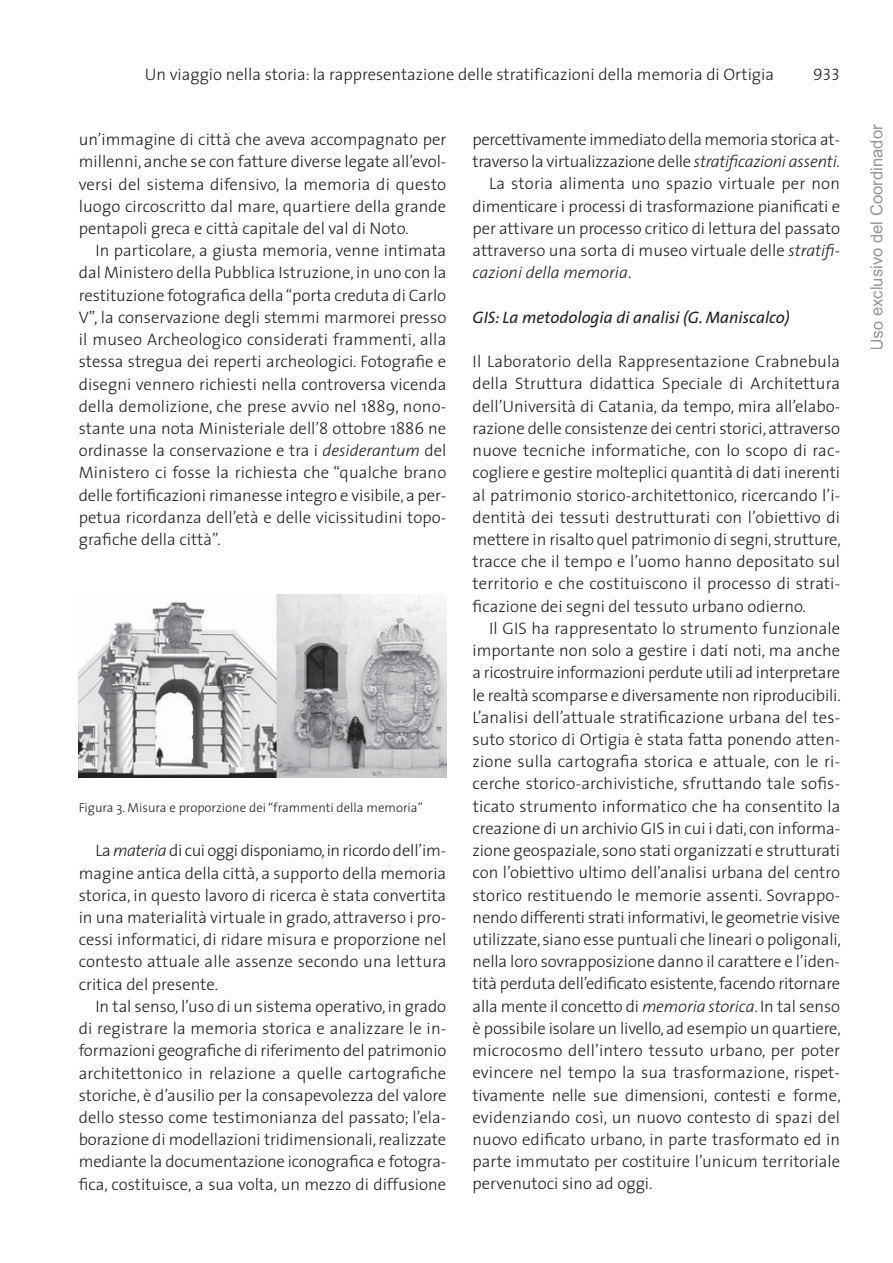
<style>
.page{position:relative;width:893px;height:1263px;background:#fff}
.page>*{position:absolute;margin:0;border:0;box-sizing:border-box;transform-origin:0 0}
.t1{font:300 16.65px/22.2px "The Sans";color:#231f20;text-align:justify}
.t2{font:300 16.65px "The Sans";letter-spacing:-.02em;color:#231f20}
.t3{font:italic 16.65px "The Sans";color:#231f20}
.t4{font:16.65px "Arial";color:#939598}
.t5{font:italic 300 16.65px "The Sans";color:#231f20}
.t6{font:16.65px "The Sans Light Caps";color:#231f20}
.t7{font:300 12.9px "The Sans";color:#231f20}
.s1{font-style:italic}
.s2{font-style:normal}
</style>
<div class="page">
<img style="left:79px;top:594px;width:367px;height:184px">
<svg style="left:871px;top:322px;width:12px;height:27px"></svg>
<p class="t1" style="left:145px;top:65px;width:631px">Un viaggio nella storia: la rappresentazione delle stratificazioni della memoria di Ortigia</p>
<p class="t6" style="left:813px;top:61px;width:28px">933</p>
<p class="t1" style="left:79px;top:130px;width:369px">un’immagine di città che aveva accompagnato per millenni, anche se con fatture diverse legate all’evol - versi del sistema difensivo, la memoria di questo luogo circoscritto dal mare, quartiere della grande pentapoli greca e città capitale del val di Noto.</p>
<p class="t1" style="left:79px;top:241px;width:369px;text-indent:17px">In particolare, a giusta memoria, venne intimata dal Ministero della Pubblica Istruzione, in uno con la restituzione fotografica della “porta creduta di Carlo V”, la conservazione degli stemmi marmorei presso il museo Archeologico considerati frammenti, alla stessa stregua dei reperti archeologici. Fotografie e disegni vennero richiesti nella controversa vicenda della demolizione, che prese avvio nel 1889, nono - stante una nota Ministeriale dell’8 ottobre 1886 ne ordinasse la conservazione e tra i <span class="s1">desiderantum</span> del Ministero ci fosse la richiesta che “qualche brano delle fortificazioni rimanesse integro e visibile, a per - petua ricordanza dell’età e delle vicissitudini topo - grafiche della città”.</p>
<p class="t7" style="left:79px;top:802px;width:345px">Figura 3. Misura e proporzione dei “frammenti della memoria”</p>
<p class="t1" style="left:79px;top:841px;width:369px;text-indent:17px">La <span class="s1">materia</span> di cui oggi disponiamo, in ricordo dell’im - magine antica della città, a supporto della memoria storica, in questo lavoro di ricerca è stata convertita in una materialità virtuale in grado, attraverso i pro - cessi informatici, di ridare misura e proporzione nel contesto attuale alle assenze secondo una let tura critica del presente.</p>
<p class="t1" style="left:79px;top:997px;width:369px;text-indent:17px">In tal senso, l’uso di un sistema operativo, in grado di registrare la memoria storica e analizzare le in - formazioni geografiche di riferimento del patrimonio architettonico in relazione a quelle cartografiche storiche, è d’ausilio per la consapevolezza del valore dello stesso come testimonianza del passato; l’ela - borazione di modellazioni tridimensionali, realizzate mediante la documentazione iconografica e fotogra - fica, costituisce, a sua volta, un mezzo di diffusione</p>
<p class="t2" style="left:472px;top:133px;width:369px">percettivamente immediato della memoria storica at -</p>
<p class="t2" style="left:472px;top:155px;width:369px">traverso la virtualizzazione delle <span class="s1">stratificazioni assenti.</span></p>
<p class="t1" style="left:489px;top:174px;width:352px">La storia alimenta uno spazio virtuale per non</p>
<p class="t1" style="left:472px;top:197px;width:369px">dimenticare i processi di trasformazione pianificati e</p>
<p class="t1" style="left:472px;top:219px;width:369px">per attivare un processo critico di lettura del passato</p>
<p class="t1" style="left:472px;top:241px;width:369px">attraverso una sorta di museo virtuale delle <span class="s1">stratifi -</span></p>
<p class="t5" style="left:472px;top:266px;width:160px">ca zioni della memoria<span class="s2">.</span></p>
<p class="t3" style="left:472px;top:311px;width:319px">GIS: La metodologia di analisi (G. Maniscalco)</p>
<p class="t1" style="left:472px;top:352px;width:370px">Il Laboratorio della Rappresentazione Crabnebula della Struttura didattica Speciale di Architettura dell’Università di Catania, da tempo, mira all’elabo - razione delle consistenze dei centri storici, attraverso nuove tecniche informatiche, con lo scopo di rac - cogliere e gestire molteplici quantità di dati inerenti al patrimonio storico-architettonico, ricercando l’i - dentità dei tessuti destrutturati con l’obiettivo di mettere in risalto quel patrimonio di segni, strutture, tracce che il tempo e l’uomo hanno depositato sul territorio e che costituiscono il processo di strati - ficazione dei segni del tessuto urbano odierno.</p>
<p class="t1" style="left:472px;top:619px;width:370px;text-indent:17px">Il GIS ha rappresentato lo strumento funzionale importante non solo a gestire i dati noti, ma anche a ricostruire informazioni perdute utili ad interpretare le realtà scomparse e diversamente non riproducibili.<br>L’analisi dell’attuale stratificazione urbana del tes - suto storico di Ortigia è stata fatta ponendo atten - zione sulla cartografia storica e attuale, con le ri - cerche storico-archivistiche, sfruttando tale sofis - ticato strumento informatico che ha consentito la creazione di un archivio GIS in cui i dati, con informa - zione geospaziale, sono stati organizzati e strutturati con l’obiettivo ultimo dell’analisi urbana del centro storico restituendo le memorie assenti. Sovrap po - nendo differenti strati informativi, le geometrie visi ve utilizzate, siano esse puntuali che lineari o poli go nali, nella loro sovrapposizione danno il carattere e l’iden - tità perduta dell’edificato esistente, facendo ritor nare alla mente il concetto di <span class="s1">memoria storica</span>. In tal senso è possibile isolare un livello, ad esempio un quartiere, microcosmo dell’intero tes suto urbano, per poter evincere nel tempo la sua trasformazione, rispet - tivamente nelle sue dimen sioni, contesti e forme, evidenziando così, un nuovo contesto di spazi del nuovo edificato urbano, in parte trasformato ed in parte immutato per costituire l’unicum territoriale pervenutoci sino ad oggi.</p>
<p class="t4" style="left:867px;top:316px;width:193px;rotate:-90deg">exclusivo del Coordinador</p>
</div>
